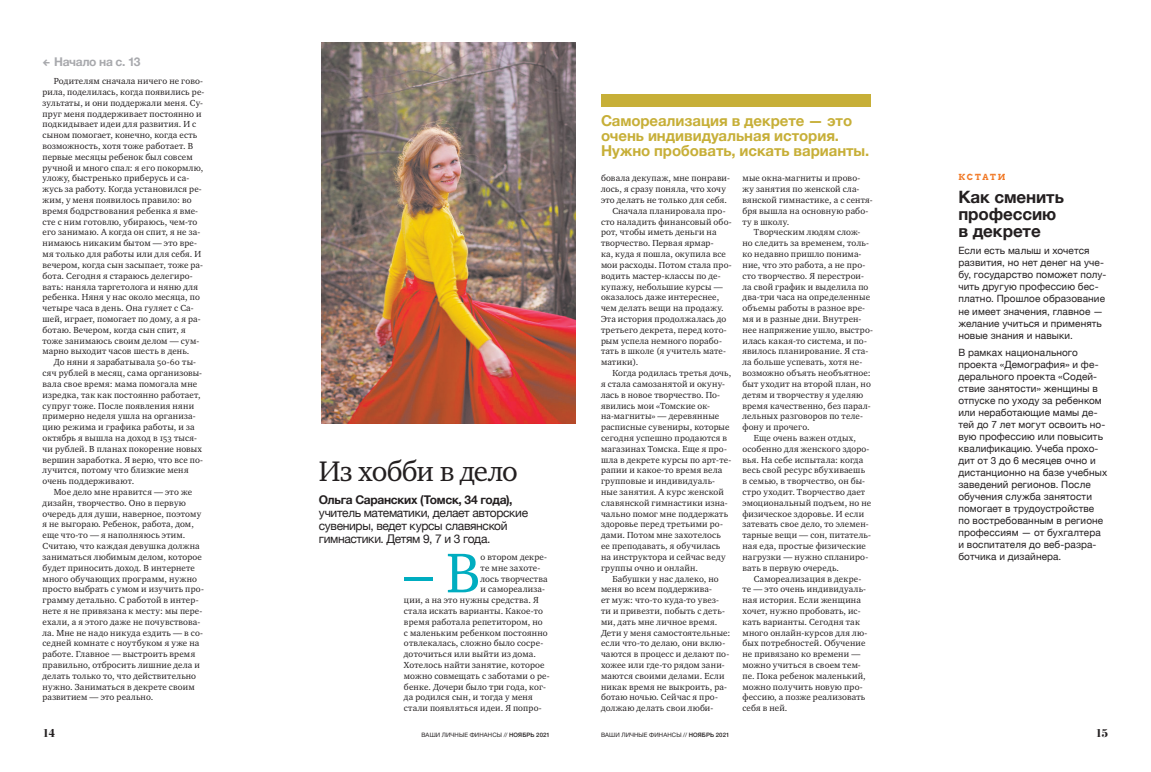
<style>
.page{position:relative;width:1151px;height:772px;background:#fff}
.page>*{position:absolute;margin:0;border:0;box-sizing:border-box;transform-origin:0 0}
.TEXT_Charter{font:57.3px "Charter OSC";color:#00adc0}
.TEXT_Charter-2{font:29px "Charter OSC";letter-spacing:-.03em;color:#231f20}
.DOP_Helvetica_light{font:700 17px/17px "Helvetica Neue";letter-spacing:-.005em;color:#231f20}
.VREZKA{font:700 15px/15px "Helvetica Neue";letter-spacing:-.005em;color:#c7af38}
.DOP_Helvetica_light-2{font:12px/13px "Helvetica Neue";letter-spacing:-.03em;color:#231f20}
.DOP_Helvetica_light-3{font:700 12px "Helvetica Neue";letter-spacing:-.025em;color:#a8a9ad}
.t1{font:700 12px "Bodoni C";color:#231f20}
.DOP_Helvetica_light-4{font:10px/12px "Helvetica Neue";letter-spacing:.01em;color:#231f20}
.TEXT_Charter-3{font:9px/10.8px "Charter OSC";letter-spacing:.02em;color:#231f20}
.RUBRIKA_small{font:700 8.4px "Arvo";letter-spacing:.185em;color:#f17926}
.t2{font:6px "Helvetica Neue";letter-spacing:.015em;color:#231f20}
.s1{font-family:"Circe"}
.s2{font-weight:700}
.s3{font-weight:500}
</style>
<div class="page">
<img style="left:322px;top:43px;width:253px;height:380px">
<div style="left:601px;top:94px;width:269px;height:13px;background:#c7af38"></div>
<p class="DOP_Helvetica_light-3" style="left:43px;top:52px;width:100px"><span class="s1">←</span> Начало на с. 13</p>
<p class="TEXT_Charter-3" style="left:43px;top:76px;width:163px;text-indent:11px">Родителям сначала ничего не гово&shy;рила, поделилась, когда появились ре&shy;зультаты, и они поддержали меня. Су&shy;пруг меня поддерживает постоянно и подкидывает идеи для развития. И с сыном помогает, конечно, когда есть возможность, хотя тоже работает. В первые месяцы ребенок был совсем ручной и много спал: я его покормлю, уложу, быстренько приберусь и са&shy;жусь за работу. Когда установился ре&shy;жим, у меня появилось правило: во время бодрствования ребенка я вме&shy;сте с ним готовлю, убираюсь, чем-то его занимаю. А когда он спит, я не за&shy;нимаюсь никаким бытом — это вре&shy;мя только для работы или для себя. И вечером, когда сын засыпает, тоже ра&shy;бота. Сегодня я стараюсь делегиро&shy;вать: наняла таргетолога и няню для ребенка. Няня у нас около месяца, по четыре часа в день. Она гуляет с Са&shy;шей, играет, помогает по дому, а я ра&shy;ботаю. Вечером, когда сын спит, я тоже занимаюсь своим делом — сум&shy;марно выходит часов шесть в день.</p>
<p class="TEXT_Charter-3" style="left:43px;top:356px;width:162px;text-indent:11px">До няни я зарабатывала 50-60 ты&shy;сяч рублей в месяц, сама организовы&shy;вала свое время: мама помогала мне изредка, так как постоянно работает, супруг тоже. После появления няни примерно неделя ушла на организа&shy;цию режима и графика работы, и за октябрь я вышла на доход в 153 тыся&shy;чи рублей. В планах покорение новых вершин заработка. Я верю, что все по&shy;лучится, потому что близкие меня очень поддерживают.</p>
<p class="TEXT_Charter-3" style="left:43px;top:486px;width:163px;text-indent:11px">Мое дело мне нравится — это же дизайн, творчество. Оно в первую очередь для души, наверное, поэтому я не выгораю. Ребенок, работа, дом, еще что-то — я наполняюсь этим.<br>Считаю, что каждая девушка должна заниматься любимым делом, которое будет приносить доход. В интернете много обучающих программ, нужно просто выбрать с умом и изучить про&shy;грамму детально. С работой в интер&shy;нете я не привязана к месту: мы пере&shy;ехали, а я этого даже не почувствова&shy;ла. Мне не надо никуда ездить — в со&shy;седней комнате с ноутбуком я уже на работе. Главное — выстроить время правильно, отбросить лишние дела и делать только то, что действительно нужно. Заниматься в декрете своим развитием — это реально.</p>
<p class="TEXT_Charter-2" style="left:319px;top:454px;width:200px">Из хобби в дело</p>
<p class="DOP_Helvetica_light-2" style="left:319px;top:493px;width:211px"><span class="s2">Ольга Саранских (Томск, 34 года), </span>учитель математики, делает авторские сувениры, ведет курсы славянской гимнастики. Детям 9, 7 и 3 года.</p>
<p class="TEXT_Charter" style="left:404px;top:540px;width:78px">– В</p>
<p class="TEXT_Charter-3" style="left:481px;top:551px;width:68px">о втором декре-</p>
<p class="TEXT_Charter-3" style="left:481px;top:562px;width:61px">те мне захоте-</p>
<p class="TEXT_Charter-3" style="left:481px;top:572px;width:69px">лось творчества</p>
<p class="TEXT_Charter-3" style="left:481px;top:583px;width:66px">и самореализа-</p>
<p class="TEXT_Charter-3" style="left:404px;top:594px;width:136px">ции, а на это нужны средства. Я</p>
<p class="TEXT_Charter-3" style="left:404px;top:605px;width:141px">стала искать варианты. Какое-то</p>
<p class="TEXT_Charter-3" style="left:404px;top:616px;width:140px">время работала репетитором, но</p>
<p class="TEXT_Charter-3" style="left:404px;top:626px;width:145px">с маленьким ребенком постоянно</p>
<p class="TEXT_Charter-3" style="left:404px;top:637px;width:141px">отвлекалась, сложно было сосре-</p>
<p class="TEXT_Charter-3" style="left:404px;top:648px;width:134px">доточиться или выйти из дома.</p>
<p class="TEXT_Charter-3" style="left:404px;top:659px;width:142px">Хотелось найти занятие, которое</p>
<p class="TEXT_Charter-3" style="left:404px;top:670px;width:147px">можно совмещать с заботами о ре-</p>
<p class="TEXT_Charter-3" style="left:404px;top:680px;width:144px">бенке. Дочери было три года, ког-</p>
<p class="TEXT_Charter-3" style="left:404px;top:691px;width:130px">да родился сын, и тогда у меня</p>
<p class="TEXT_Charter-3" style="left:404px;top:702px;width:139px">стали появляться идеи. Я попро-</p>
<p class="VREZKA" style="left:601px;top:114px;width:270px">Самореализация в декрете — это очень индивидуальная история.<br>Нужно пробовать, искать варианты.</p>
<p class="TEXT_Charter-3" style="left:601px;top:173px;width:130px">бовала декупаж, мне понрави&shy;лось, я сразу поняла, что хочу это делать не только для себя.</p>
<p class="TEXT_Charter-3" style="left:601px;top:205px;width:132px;text-indent:11px">Сначала планировала про&shy;сто наладить финансовый обо&shy;рот, чтобы иметь деньги на творчество. Первая ярмар-<br>ка, куда я пошла, окупила все мои расходы. Потом стала про&shy;водить мастер-классы по де&shy;купажу, небольшие курсы — оказалось даже интереснее, чем делать вещи на продажу.<br>Эта история продолжалась до третьего декрета, перед кото&shy;рым успела немного порабо&shy;тать в школе (я учитель мате&shy;матики).</p>
<p class="TEXT_Charter-3" style="left:601px;top:367px;width:132px;text-indent:11px">Когда родилась третья дочь, я стала самозанятой и окуну&shy;лась в новое творчество. По&shy;явились мои «Томские ок&shy;на-магниты» — деревянные расписные сувениры, которые сегодня успешно продаются в магазинах Томска. Еще я про&shy;шла в декрете курсы по арт-те&shy;рапии и какое-то время вела групповые и индивидуаль&shy;ные занятия. А курс женской славянской гимнастики изна&shy;чально помог мне поддержать здоровье перед третьими ро&shy;дами. Потом мне захотелось ее преподавать, я обучилась на инструктора и сейчас веду группы очно и онлайн.</p>
<p class="TEXT_Charter-3" style="left:601px;top:572px;width:131px;text-indent:11px">Бабушки у нас далеко, но меня во всем поддержива-<br>ет муж: что-то куда-то увез&shy;ти и привезти, побыть с деть&shy;ми, дать мне личное время.<br>Дети у меня самостоятельные: если что-то делаю, они вклю&shy;чаются в процесс и делают по&shy;хожее или где-то рядом зани&shy;маются своими делами. Если никак время не выкроить, ра&shy;ботаю ночью. Сейчас я про&shy;должаю делать свои люби-</p>
<p class="TEXT_Charter-3" style="left:742px;top:173px;width:132px">мые окна-магниты и прово&shy;жу занятия по женской сла&shy;вянской гимнастике, а с сентя&shy;бря вышла на основную рабо&shy;ту в школу.</p>
<p class="TEXT_Charter-3" style="left:742px;top:227px;width:132px;text-indent:11px">Творческим людям слож-<br>но следить за временем, толь&shy;ко недавно пришло понима&shy;ние, что это работа, а не про&shy;сто творчество. Я перестрои&shy;ла свой график и выделила по два-три часа на определенные объемы работы в разное вре&shy;мя и в разные дни. Внутрен&shy;нее напряжение ушло, выстро&shy;илась какая-то система, и по&shy;явилось планирование. Я ста&shy;ла больше успевать, хотя не&shy;возможно объять необъятное: быт уходит на второй план, но детям и творчеству я уделяю время качественно, без парал&shy;лельных разговоров по теле&shy;фону и прочего.</p>
<p class="TEXT_Charter-3" style="left:742px;top:432px;width:130px;text-indent:11px">Еще очень важен отдых, особенно для женского здоро&shy;вья. На себе испытала: когда весь свой ресурс вбухиваешь в семью, в творчество, он бы&shy;стро уходит. Творчество дает эмоциональный подъем, но не физическое здоровье. И если затевать свое дело, то элемен&shy;тарные вещи — сон, питатель&shy;ная еда, простые физические нагрузки — нужно спланиро&shy;вать в первую очередь.</p>
<p class="TEXT_Charter-3" style="left:742px;top:572px;width:126px;text-indent:11px">Самореализация в декре&shy;те — это очень индивидуаль&shy;ная история. Если женщина хочет, нужно пробовать, ис&shy;кать варианты. Сегодня так много онлайн-курсов для лю&shy;бых потребностей. Обучение не привязано ко времени — можно учиться в своем тем&shy;пе. Пока ребенок маленький, можно получить новую про&shy;фессию, а позже реализовать себя в ней.</p>
<p class="RUBRIKA_small" style="left:958px;top:171px;width:49px">кс тати</p>
<p class="DOP_Helvetica_light" style="left:958px;top:188px;width:107px">Как сменить профессию в декрете</p>
<p class="DOP_Helvetica_light-4" style="left:958px;top:245px;width:149px">Если есть малыш и хочется развития, но нет денег на уче&shy;бу, государство поможет полу&shy;чить другую профессию бес&shy;платно. Прошлое образование не имеет значения, главное — желание учиться и применять новые знания и навыки.</p>
<p class="DOP_Helvetica_light-4" style="left:958px;top:347px;width:150px">В рамках национального проекта «Демография» и фе&shy;дерального проекта «Содей&shy;ствие занятости» женщины в отпуске по уходу за ребенком или неработающие мамы де&shy;тей до 7 лет могут освоить но&shy;вую профессию или повысить квалификацию. Учеба прохо&shy;дит от 3 до 6 месяцев очно и дистанционно на базе учебных заведений регионов. После обучения служба занятости помогает в трудоустройстве по востребованным в регионе профессиям — от бухгалтера и воспитателя до веб-разра&shy;ботчика и дизайнера.</p>
<h3 class="t1" style="left:43px;top:726px;width:14px">14</h3>
<p class="t2" style="left:421px;top:730px;width:130px">ВАШИ ЛИЧНЫЕ ФИНАНСЫ // <span class="s3">НОЯБРЬ 2021</span></p>
<p class="t2" style="left:601px;top:730px;width:130px">ВАШИ ЛИЧНЫЕ ФИНАНСЫ // <span class="s3">НОЯБРЬ 2021</span></p>
<h3 class="t1" style="left:1095px;top:726px;width:15px">15</h3>
</div>
